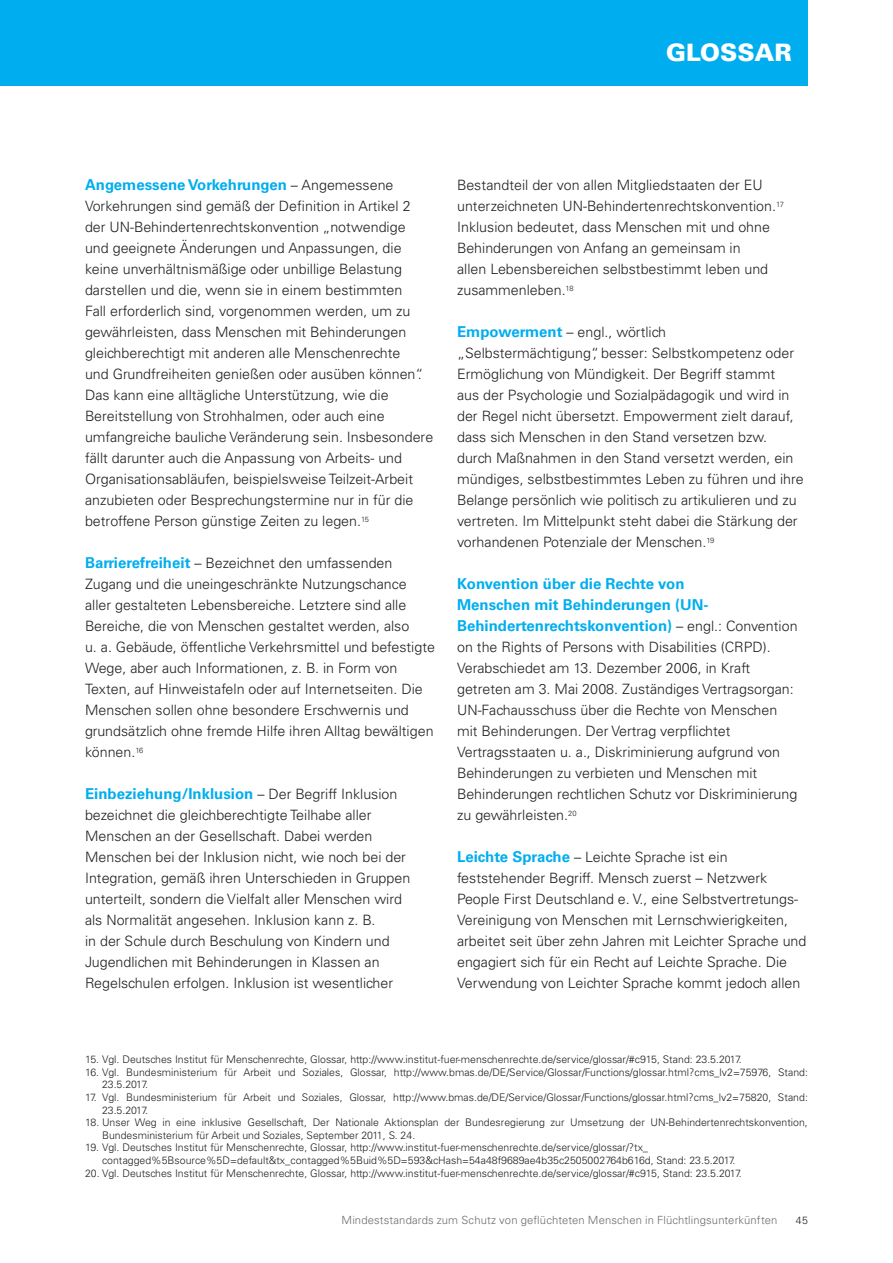
<style>
.page{position:relative;width:893px;height:1263px;background:#fff}
.page>*{position:absolute;margin:0;border:0;box-sizing:border-box;transform-origin:0 0}
.t1{font:900 24px "Univers LT Std";color:#fff}
.t2{font:700 15px/21px "Univers LT Std";color:#00aeef}
.t3{font:300 14.25px/21px "Univers LT Std";color:#231f20}
.t4{font:300 11.25px "Univers LT Std";letter-spacing:.01em;color:#6c6d70}
.t5{font:300 10.5px/12.6px "Univers LT Std";color:#231f20}
.s1{font-weight:300;font-size:14.25px;color:#231f20}
.s2{font-weight:700;font-size:15px;color:#00aeef}
</style>
<div class="page">
<div style="left:0;top:0;width:808px;height:85px;background:#00aeef"></div>
<h1 class="t1" style="left:666px;top:37px;width:127px">GLOSSAR</h1>
<p class="t2" style="left:85px;top:174px;width:310px">Angemessene Vorkehrungen <span class="s1">– Angemessene</span></p>
<p class="t3" style="left:85px;top:196px;width:350px">Vorkehrungen sind gemäß der Definition in Artikel 2 der UN-Behindertenrechtskonvention „notwendige<br>und geeignete Änderungen und Anpassungen, die keine unverhältnismäßige oder unbillige Belastung darstellen und die, wenn sie in einem bestimmten<br>Fall erforderlich sind, vorgenommen werden, um zu gewährleisten, dass Menschen mit Behinderungen gleichberechtigt mit anderen alle Menschenrechte<br>und Grundfreiheiten genießen oder ausüben können“.<br>Das kann eine alltägliche Unterstützung, wie die Bereitstellung von Strohhalmen, oder auch eine umfangreiche bauliche Veränderung sein. Insbesondere fällt darunter auch die Anpassung von Arbeits- und Organisationsabläufen, beispielsweise Teilzeit-Arbeit anzubieten oder Besprechungstermine nur in für die betroffene Person günstige Zeiten zu legen.<sup>15</sup></p>
<p class="t3" style="left:85px;top:553px;width:351px"><span class="s2">Barrierefreiheit</span> – Bezeichnet den umfassenden Zugang und die uneingeschränkte Nutzungschance aller gestalteten Lebensbereiche. Letztere sind alle Bereiche, die von Menschen gestaltet werden, also<br>u. a. Gebäude, öffentliche Verkehrsmittel und befestigte Wege, aber auch Informationen, z. B. in Form von Texten, auf Hinweistafeln oder auf Internetseiten. Die Menschen sollen ohne besondere Erschwernis und grundsätzlich ohne fremde Hilfe ihren Alltag bewältigen können.<sup>16</sup></p>
<p class="t2" style="left:85px;top:783px;width:314px">Einbeziehung/Inklusion <span class="s1">– Der Begriff Inklusion</span></p>
<p class="t3" style="left:85px;top:805px;width:327px">bezeichnet die gleichberechtigte Teilhabe aller Menschen an der Gesellschaft. Dabei werden Menschen bei der Inklusion nicht, wie noch bei der Integration, gemäß ihren Unterschieden in Gruppen unterteilt, sondern die Vielfalt aller Menschen wird als Normalität angesehen. Inklusion kann z. B.<br>in der Schule durch Beschulung von Kindern und Jugendlichen mit Behinderungen in Klassen an Regelschulen erfolgen. Inklusion ist wesentlicher</p>
<p class="t3" style="left:457px;top:175px;width:328px">Bestandteil der von allen Mitgliedstaaten der EU unterzeichneten UN-Behindertenrechtskonvention.<sup>17<br></sup>Inklusion bedeutet, dass Menschen mit und ohne Behinderungen von Anfang an gemeinsam in<br>allen Lebensbereichen selbstbestimmt leben und zusammenleben.<sup>18</sup></p>
<p class="t3" style="left:457px;top:322px;width:348px"><span class="s2">Empowerment</span> – engl., wörtlich „Selbstermächtigung“, besser: Selbstkompetenz oder Ermöglichung von Mündigkeit. Der Begriff stammt<br>aus der Psychologie und Sozialpädagogik und wird in der Regel nicht übersetzt. Empowerment zielt darauf, dass sich Menschen in den Stand versetzen bzw. durch Maßnahmen in den Stand versetzt werden, ein mündiges, selbstbestimmtes Leben zu führen und ihre Belange persönlich wie politisch zu artikulieren und zu vertreten. Im Mittelpunkt steht dabei die Stärkung der vorhandenen Potenziale der Menschen.<sup>19</sup></p>
<p class="t2" style="left:457px;top:573px;width:342px">Konvention über die Rechte von<br>Menschen mit Behinderungen (UN-<br>Behindertenrechtskonvention) <span class="s1">– engl.: Convention</span></p>
<p class="t3" style="left:457px;top:637px;width:342px">on the Rights of Persons with Disabilities (CRPD).<br>Verabschiedet am 13. Dezember 2006, in Kraft getreten am 3. Mai 2008. Zuständiges Vertragsorgan:<br>UN-Fachausschuss über die Rechte von Menschen mit Behinderungen. Der Vertrag verpflichtet Vertragsstaaten u. a., Diskriminierung aufgrund von Behinderungen zu verbieten und Menschen mit Behinderungen rechtlichen Schutz vor Diskriminierung zu gewährleisten.<sup>20</sup></p>
<p class="t3" style="left:457px;top:847px;width:351px"><span class="s2">Leichte Sprache</span> – Leichte Sprache ist ein feststehender Begriff. Mensch zuerst – Netzwerk People First Deutschland e. V., eine Selbstvertretungs-Vereinigung von Menschen mit Lernschwierigkeiten, arbeitet seit über zehn Jahren mit Leichter Sprache und engagiert sich für ein Recht auf Leichte Sprache. Die Verwendung von Leichter Sprache kommt jedoch allen</p>
<p class="t5" style="left:85px;top:1053px;width:658px">15. Vgl. Deutsches Institut für Menschenrechte, Glossar, http://www.institut-fuer-menschenrechte.de/service/glossar/#c915, Stand: 23.5.2017.</p>
<p class="t5" style="left:102px;top:1066px;width:707px;text-indent:-17px">16. Vgl. Bundesministerium für Arbeit und Soziales, Glossar, http://www.bmas.de/DE/Service/Glossar/Functions/glossar.html?cms_lv2=75976, Stand:<br>23.5.2017.</p>
<p class="t5" style="left:102px;top:1091px;width:707px;text-indent:-17px">17. Vgl. Bundesministerium für Arbeit und Soziales, Glossar, http://www.bmas.de/DE/Service/Glossar/Functions/glossar.html?cms_lv2=75820, Stand:<br>23.5.2017.</p>
<p class="t5" style="left:102px;top:1116px;width:707px;text-indent:-17px">18. Unser Weg in eine inklusive Gesellschaft, Der Nationale Aktionsplan der Bundesregierung zur Umsetzung der UN-Behindertenrechtskonvention,<br>Bundesministerium für Arbeit und Soziales, September 2011, S. 24.</p>
<p class="t5" style="left:102px;top:1141px;width:635px;text-indent:-17px">19. Vgl. Deutsches Institut für Menschenrechte, Glossar, http://www.institut-fuer-menschenrechte.de/service/glossar/?tx_ contagged%5Bsource%5D=default&amp;tx_contagged%5Buid%5D=593&amp;cHash=54a48f9689ae4b35c2505002764b616d, Stand: 23.5.2017.</p>
<p class="t5" style="left:85px;top:1167px;width:658px">20. Vgl. Deutsches Institut für Menschenrechte, Glossar, http://www.institut-fuer-menschenrechte.de/service/glossar/#c915, Stand: 23.5.2017.</p>
<p class="t4" style="left:342px;top:1213px;width:437px">Mindeststandards zum Schutz von geflüchteten Menschen in Flüchtlingsunterkünften</p>
<p class="t5" style="left:796px;top:1214px;width:14px">45</p>
</div>
